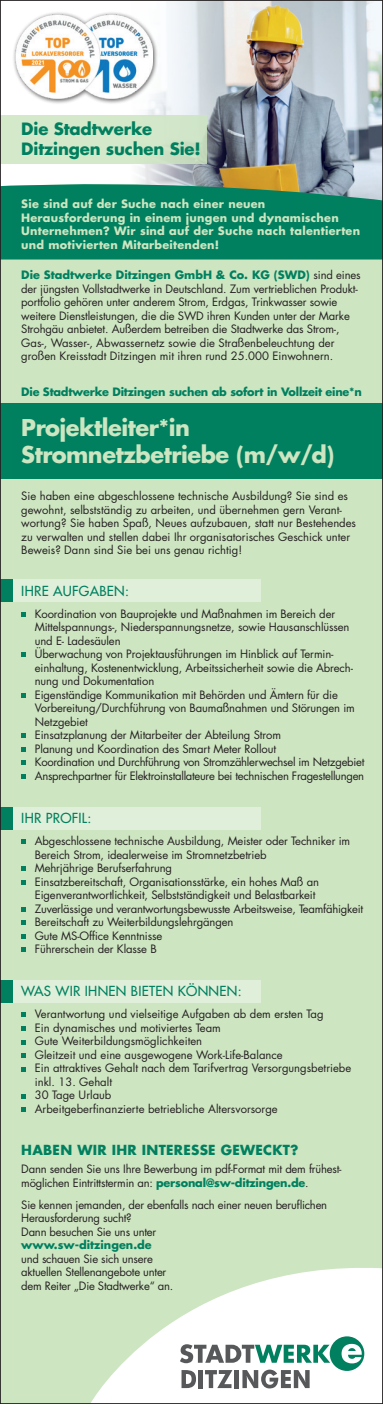
<style>
.page{position:relative;width:383px;height:1404px;background:#fff}
.page>*{position:absolute;margin:0;border:0;box-sizing:border-box;transform-origin:0 0}
.t1{font:700 22.5px/27px "Futura Std";letter-spacing:-.02em;color:#cde5c1}
.t2{font:700 16.5px/19.8px "Futura Std";letter-spacing:-.01em;color:#00805f}
.t3{font:500 13.5px "Futura Std";letter-spacing:.02em;color:#00805f}
.t4{font:700 13.5px "Futura Std";letter-spacing:.02em;color:#00805f}
.t5{font:11.25px/13.5px "Futura Std";letter-spacing:-.01em;color:#231f20}
.t6{font:700 11.25px/13.5px "Futura Std";letter-spacing:.02em;color:#cde5c1}
.t7{font:700 11.25px "Futura Std";letter-spacing:-.02em;color:#00805f}
.t8{font:700 11.25px "Futura Std";color:#00805f}
.s1{font-weight:700;color:#00805f}
</style>
<div class="page">
<img style="left:139px;top:2px;width:242px;height:179px">
<div style="left:2px;top:181px;width:379px;height:1220px;background:#cde5c1"></div>
<div style="left:0;top:403px;width:383px;height:75px;background:#00805f"></div>
<svg style="left:90px;top:1258px;width:291px;height:143px"></svg>
<div style="left:0;top:980px;width:260px;height:22px;background:#e0efd9"></div>
<div style="left:0;top:806px;width:260px;height:23px;background:#e0efd9"></div>
<div style="left:0;top:579px;width:260px;height:23px;background:#e0efd9"></div>
<svg style="left:2px;top:182px;width:379px;height:77px;background:#0f8464"></svg>
<svg style="left:21px;top:612px;width:5px;height:4px"></svg>
<svg style="left:21px;top:652px;width:5px;height:5px"></svg>
<svg style="left:21px;top:693px;width:5px;height:4px"></svg>
<svg style="left:21px;top:733px;width:5px;height:5px"></svg>
<svg style="left:21px;top:747px;width:5px;height:4px"></svg>
<svg style="left:21px;top:760px;width:5px;height:5px"></svg>
<svg style="left:21px;top:774px;width:5px;height:4px"></svg>
<svg style="left:21px;top:839px;width:5px;height:5px"></svg>
<svg style="left:21px;top:866px;width:5px;height:5px"></svg>
<svg style="left:21px;top:879px;width:5px;height:5px"></svg>
<svg style="left:21px;top:906px;width:5px;height:5px"></svg>
<svg style="left:21px;top:920px;width:5px;height:5px"></svg>
<svg style="left:21px;top:933px;width:5px;height:5px"></svg>
<svg style="left:21px;top:947px;width:5px;height:5px"></svg>
<svg style="left:21px;top:1012px;width:5px;height:5px"></svg>
<svg style="left:21px;top:1026px;width:5px;height:4px"></svg>
<svg style="left:21px;top:1039px;width:5px;height:5px"></svg>
<svg style="left:21px;top:1053px;width:5px;height:4px"></svg>
<svg style="left:21px;top:1066px;width:5px;height:5px"></svg>
<svg style="left:21px;top:1093px;width:5px;height:5px"></svg>
<svg style="left:21px;top:1107px;width:5px;height:4px"></svg>
<div style="left:234px;top:1369px;width:5px;height:18px;background:#57585a"></div>
<svg style="left:205px;top:1369px;width:27px;height:18px"></svg>
<div style="left:198px;top:1369px;width:5px;height:18px;background:#57585a"></div>
<svg style="left:181px;top:1369px;width:15px;height:18px"></svg>
<svg style="left:242px;top:1369px;width:67px;height:19px"></svg>
<div style="left:329px;top:1336px;width:35px;height:34px;background:#00805f;border-radius:50%"></div>
<svg style="left:341px;top:1343px;width:20px;height:20px"></svg>
<svg style="left:180px;top:1343px;width:150px;height:19px"></svg>
<div style="left:12px;top:11px;width:147px;height:94px;background:#231f20;opacity:.75"></div>
<img style="left:16px;top:14px;width:137px;height:85px">
<div style="left:0;top:579px;width:13px;height:23px;background:#00805f"></div>
<div style="left:0;top:806px;width:13px;height:23px;background:#00805f"></div>
<div style="left:0;top:980px;width:13px;height:22px;background:#00805f"></div>
<div style="left:0;top:115px;width:207px;height:49px;background:#d4e8ca"></div>
<h2 class="t2" style="left:21px;top:119px;width:181px">Die Stadtwerke<br>Ditzingen suchen Sie!</h2>
<p class="t6" style="left:21px;top:197px;width:340px">Sie sind auf der Suche nach einer neuen Herausforderung in einem jungen und dynamischen Unternehmen? Wir sind auf der Suche nach talentierten und motivierten Mitarbeitenden!</p>
<p class="t5" style="left:21px;top:268px;width:341px"><span class="s1">Die Stadtwerke Ditzingen GmbH &amp; Co. KG (SWD)</span> sind eines der jüngsten Vollstadtwerke in Deutschland. Zum vertrieblichen Produkt&shy;portfolio gehören unter anderem Strom, Erdgas, Trinkwasser sowie weitere Dienstleistungen, die die SWD ihren Kunden unter der Marke Strohgäu anbietet. Außerdem betreiben die Stadtwerke das Strom-, Gas-, Wasser-, Abwassernetz sowie die Straßenbeleuchtung der großen Kreisstadt Ditzingen mit ihren rund 25.000 Einwohnern.</p>
<p class="t7" style="left:21px;top:384px;width:342px">Die Stadtwerke Ditzingen suchen ab sofort in Vollzeit eine*n</p>
<h1 class="t1" style="left:21px;top:413px;width:314px">Projektleiter*in<br>Stromnetzbetriebe (m/w/d)</h1>
<p class="t5" style="left:21px;top:489px;width:336px">Sie haben eine abgeschlossene technische Ausbildung? Sie sind es gewohnt, selbstständig zu arbeiten, und übernehmen gern Verant&shy;wortung? Sie haben Spaß, Neues aufzubauen, statt nur Bestehendes zu verwalten und stellen dabei Ihr organisatorisches Geschick unter Beweis? Dann sind Sie bei uns genau richtig!</p>
<p class="t3" style="left:21px;top:582px;width:109px">IHRE AUFGABEN:</p>
<p class="t5" style="left:35px;top:607px;width:331px">Koordination von Bauprojekte und Maßnahmen im Bereich der Mittelspannungs-, Niederspannungsnetze, sowie Hausanschlüssen und E- Ladesäulen<br>Überwachung von Projektausführungen im Hinblick auf Termin&shy;einhaltung, Kostenentwicklung, Arbeitssicherheit sowie die Abrech&shy;nung und Dokumentation<br>Eigenständige Kommunikation mit Behörden und Ämtern für die Vorbereitung/Durchführung von Baumaßnahmen und Störungen im Netzgebiet<br>Einsatzplanung der Mitarbeiter der Abteilung Strom<br>Planung und Koordination des Smart Meter Rollout<br>Koordination und Durchführung von Stromzählerwechsel im Netzgebiet Ansprechpartner für Elektroinstallateure bei technischen Fragestellungen</p>
<p class="t3" style="left:21px;top:809px;width:71px">IHR PROFIL:</p>
<p class="t5" style="left:35px;top:834px;width:330px">Abgeschlossene technische Ausbildung, Meister oder Techniker im Bereich Strom, idealerweise im Stromnetzbetrieb<br>Mehrjährige Berufserfahrung<br>Einsatzbereitschaft, Organisationsstärke, ein hohes Maß an Eigenverantwortlichkeit, Selbstständigkeit und Belastbarkeit Zuverlässige und verantwortungsbewusste Arbeitsweise, Teamfähigkeit Bereitschaft zu Weiterbildungslehrgängen<br>Gute MS-Office Kenntnisse<br>Führerschein der Klasse B</p>
<p class="t3" style="left:21px;top:982px;width:222px">WAS WIR IHNEN BIETEN KÖNNEN:</p>
<p class="t5" style="left:35px;top:1007px;width:318px">Verantwortung und vielseitige Aufgaben ab dem ersten Tag<br>Ein dynamisches und motiviertes Team<br>Gute Weiterbildungsmöglichkeiten<br>Gleitzeit und eine ausgewogene Work-Life-Balance<br>Ein attraktives Gehalt nach dem Tarifvertrag Versorgungsbetriebe inkl. 13. Gehalt<br>30 Tage Urlaub<br>Arbeitgeberfinanzierte betriebliche Altersvorsorge</p>
<p class="t4" style="left:21px;top:1140px;width:278px">HABEN WIR IHR INTERESSE GEWECKT?</p>
<p class="t5" style="left:21px;top:1162px;width:322px">Dann senden Sie uns Ihre Bewerbung im pdf-Format mit dem frühest&shy;möglichen Eintrittstermin an: <span class="s1">personal@sw-ditzingen.de</span>.</p>
<p class="t5" style="left:21px;top:1197px;width:307px">Sie kennen jemanden, der ebenfalls nach einer neuen beruflichen<br>Herausforderung sucht?<br>Dann besuchen Sie uns unter</p>
<p class="t8" style="left:21px;top:1237px;width:132px">www.sw-ditzingen.de</p>
<p class="t5" style="left:21px;top:1251px;width:153px">und schauen Sie sich unsere aktuellen Stellenangebote unter dem Reiter „Die Stadtwerke“ an.</p>
</div>
